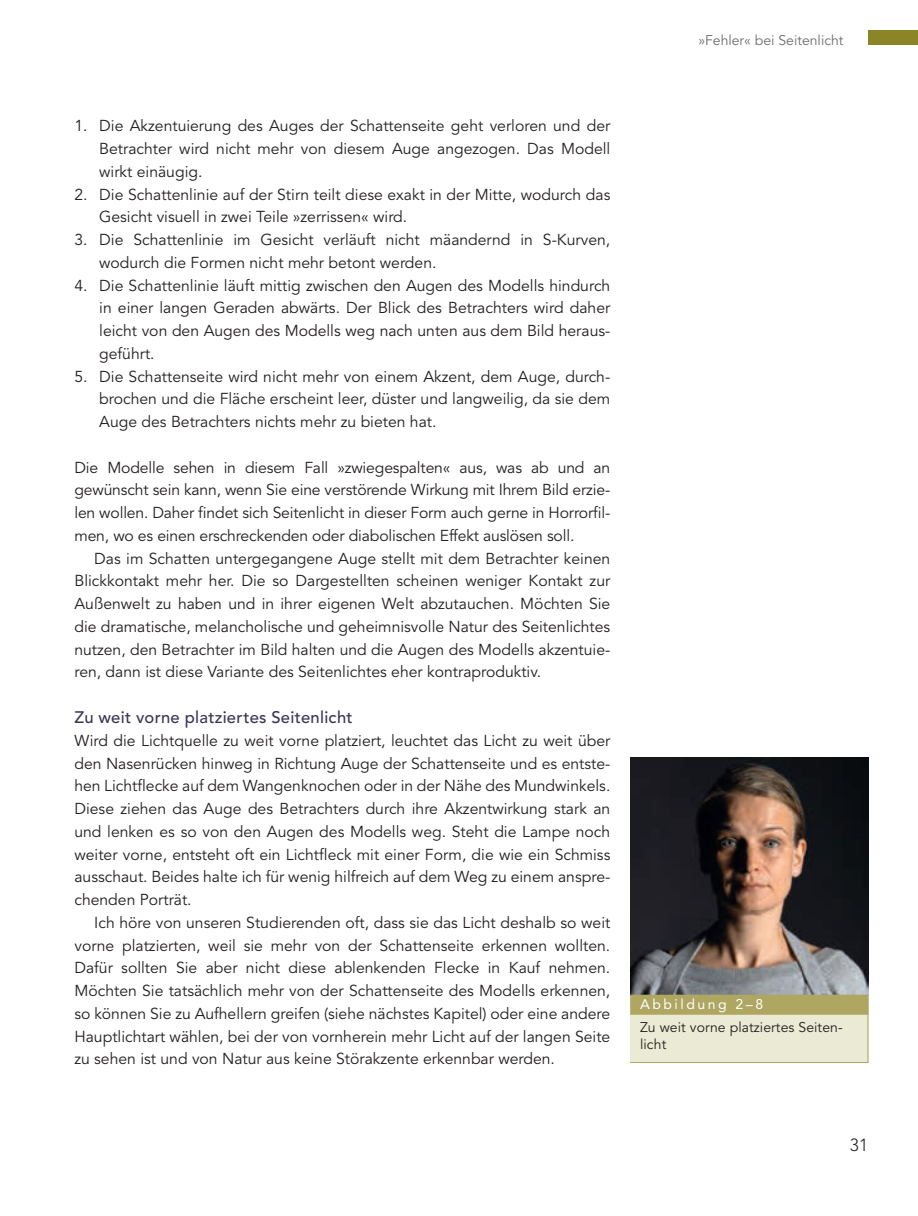
<style>
.page{position:relative;width:918px;height:1216px;background:#fff}
.page>*{position:absolute;margin:0;border:0;box-sizing:border-box;transform-origin:0 0}
.t1{font:300 17.5px "Avenir LT Pro";color:#231f20}
.t2{font:500 16.62px "Avenir LT Pro";letter-spacing:.015em;color:#3b3755}
.t3{font:15.75px/22.8px "Avenir LT Pro";color:#231f20;text-align:justify}
.t4{font:14px/17.5px "Avenir LT Pro";letter-spacing:.005em;color:#231f20}
.t5{font:14px "Avenir LT Pro";color:#6c6d70}
.t6{font:14px "Avenir LT Pro";letter-spacing:.18em;color:#fff}
</style>
<div class="page">
<div style="left:868px;top:31px;width:49px;height:14px;background:#8c8528"></div>
<img style="left:630px;top:757px;width:238px;height:236px">
<svg style="left:630px;top:993px;width:239px;height:70px;background:#d6d3af"></svg>
<p class="t3" style="left:99px;top:115px;width:512px;text-indent:-25px">1. Die Akzentuierung des Auges der Schattenseite geht verloren und der Betrachter wird nicht mehr von diesem Auge angezogen. Das Modell wirkt einäugig.</p>
<p class="t3" style="left:99px;top:183px;width:512px;text-indent:-25px">2. Die Schattenlinie auf der Stirn teilt diese exakt in der Mitte, wodurch das<br>Gesicht visuell in zwei Teile »zerrissen« wird.</p>
<p class="t3" style="left:99px;top:228px;width:512px;text-indent:-25px">3. Die Schattenlinie im Gesicht verläuft nicht mäandernd in S-Kurven, wodurch die Formen nicht mehr betont werden.</p>
<p class="t3" style="left:99px;top:274px;width:512px;text-indent:-25px">4. Die Schattenlinie läuft mittig zwischen den Augen des Modells hindurch in einer langen Geraden abwärts. Der Blick des Betrachters wird daher leicht von den Augen des Modells weg nach unten aus dem Bild heraus&shy;geführt.</p>
<p class="t3" style="left:99px;top:365px;width:512px;text-indent:-25px">5. Die Schattenseite wird nicht mehr von einem Akzent, dem Auge, durch&shy;brochen und die Fläche erscheint leer, düster und langweilig, da sie dem Auge des Betrachters nichts mehr zu bieten hat.</p>
<p class="t3" style="left:74px;top:456px;width:537px">Die Modelle sehen in diesem Fall »zwiegespalten« aus, was ab und an gewünscht sein kann, wenn Sie eine verstörende Wirkung mit Ihrem Bild erzie&shy;len wollen. Daher findet sich Seitenlicht in dieser Form auch gerne in Horrorfil&shy;men, wo es einen erschreckenden oder diabolischen Effekt auslösen soll.</p>
<p class="t3" style="left:74px;top:547px;width:537px;text-indent:20px">Das im Schatten untergegangene Auge stellt mit dem Betrachter keinen Blickkontakt mehr her. Die so Dargestellten scheinen weniger Kontakt zur Außenwelt zu haben und in ihrer eigenen Welt abzutauchen. Möchten Sie die dramatische, melancholische und geheimnisvolle Natur des Seitenlichtes nutzen, den Betrachter im Bild halten und die Augen des Modells akzentuie&shy;ren, dann ist diese Variante des Seitenlichtes eher kontraproduktiv.</p>
<p class="t2" style="left:74px;top:707px;width:280px">Zu weit vorne platziertes Seitenlicht</p>
<p class="t3" style="left:74px;top:729px;width:537px">Wird die Lichtquelle zu weit vorne platziert, leuchtet das Licht zu weit über den Nasenrücken hinweg in Richtung Auge der Schattenseite und es entste&shy;hen Lichtflecke auf dem Wangenknochen oder in der Nähe des Mundwinkels.<br>Diese ziehen das Auge des Betrachters durch ihre Akzentwirkung stark an und lenken es so von den Augen des Modells weg. Steht die Lampe noch weiter vorne, entsteht oft ein Lichtfleck mit einer Form, die wie ein Schmiss ausschaut. Beides halte ich für wenig hilfreich auf dem Weg zu einem anspre&shy;chenden Porträt.</p>
<p class="t3" style="left:74px;top:911px;width:537px;text-indent:20px">Ich höre von unseren Studierenden oft, dass sie das Licht deshalb so weit vorne platzierten, weil sie mehr von der Schattenseite erkennen wollten.<br>Dafür sollten Sie aber nicht diese ablenkenden Flecke in Kauf nehmen.<br>Möchten Sie tatsächlich mehr von der Schattenseite des Modells erkennen, so können Sie zu Aufhellern greifen (siehe nächstes Kapitel) oder eine andere Hauptlichtart wählen, bei der von vornherein mehr Licht auf der langen Seite zu sehen ist und von Natur aus keine Störakzente erkennbar werden.</p>
<p class="t5" style="left:698px;top:32px;width:147px">»Fehler« bei Seitenlicht</p>
<p class="t6" style="left:640px;top:995px;width:125px">Abbildung 2–8</p>
<p class="t4" style="left:640px;top:1018px;width:204px">Zu weit vorne platziertes Seiten&shy;licht</p>
<p class="t1" style="left:849px;top:1134px;width:20px">31</p>
</div>
